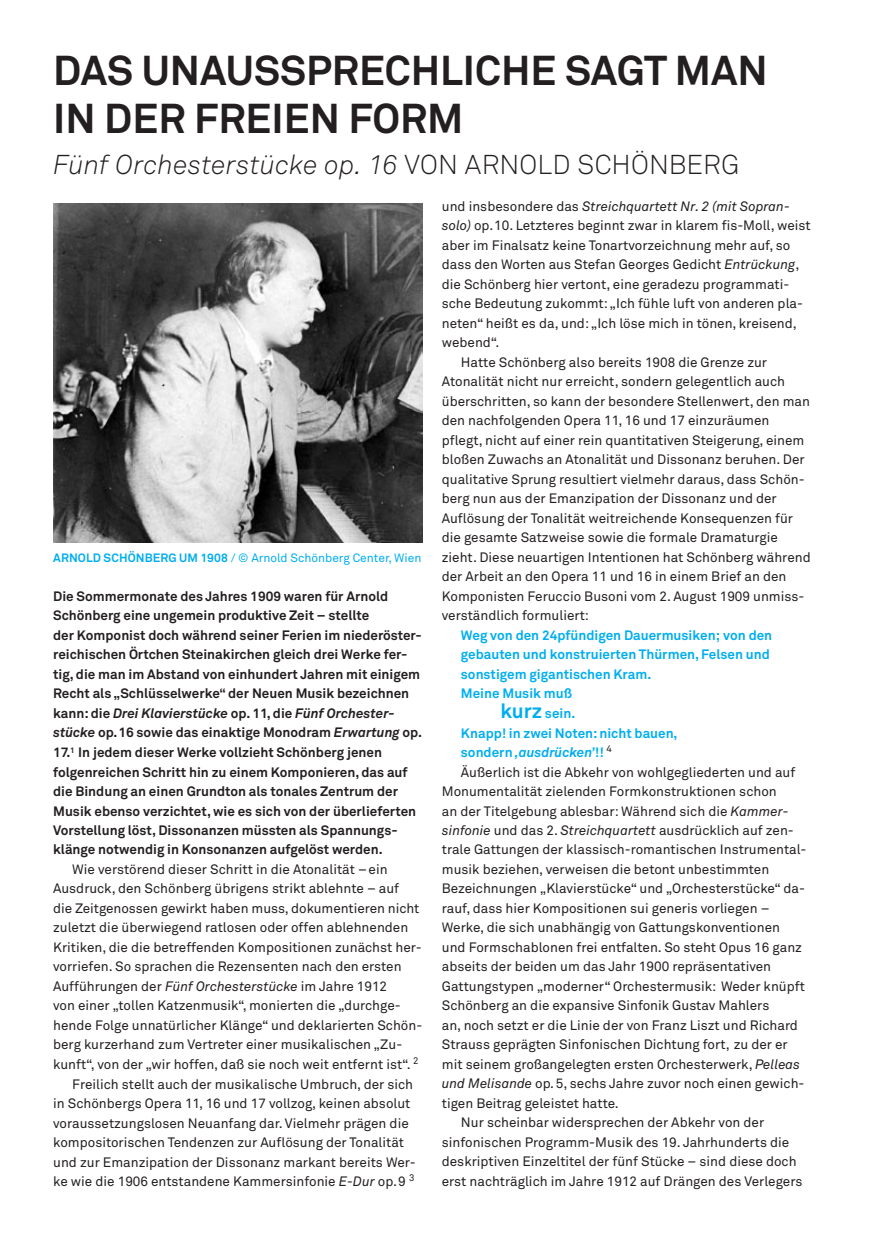
<style>
.page{position:relative;width:893px;height:1246px;background:#fff}
.page>*{position:absolute;margin:0;border:0;box-sizing:border-box;transform-origin:0 0}
.t1{font:700 41.25px "Akkurat";color:#231f20}
.t2{font:italic 300 27px "Akkurat";letter-spacing:.005em;color:#231f20}
.t3{font:300 27px "Akkurat";color:#231f20}
.t4{font:13.5px "Akkurat";color:#231f20}
.t5{font:700 13.5px/19.5px "Akkurat";color:#231f20}
.t6{font:700 13.5px "Akkurat";color:#00aeef}
.t7{font:italic 13.5px "Akkurat";color:#231f20}
.t8{font:italic 700 13.5px "Akkurat";color:#00aeef}
.t9{font:12px "Akkurat";color:#00aeef}
.s1{font-style:normal}
.s2{font-style:italic}
.s3{font-size:20.25px}
.s4{font-weight:700}
</style>
<div class="page">
<img style="left:53px;top:203px;width:370px;height:339px">
<h1 class="t1" style="left:53px;top:45px;width:144px">Das Unaussprechliche</h1>
<h1 class="t1" style="left:565px;top:45px;width:27px">sagt</h1>
<h1 class="t1" style="left:675px;top:45px;width:30px">man</h1>
<h1 class="t1" style="left:53px;top:93px;width:78px">in der</h1>
<h1 class="t1" style="left:194px;top:93px;width:25px">freien</h1>
<h1 class="t1" style="left:349px;top:93px;width:54px">Form</h1>
<h2 class="t2" style="left:53px;top:148px;width:370px">Fünf Orchesterstücke op. 16 <span class="s1">VON</span></h2>
<h2 class="t3" style="left:465px;top:148px;width:35px">ARNOLD</h2>
<h2 class="t3" style="left:577px;top:148px;width:90px">SCHÖNBERG</h2>
<p class="t7" style="left:442px;top:198px;width:350px"><span class="s1">und insbesondere das</span> Streichquartett Nr. 2 (mit Sopran-</p>
<p class="t4" style="left:442px;top:218px;width:370px"><span class="s2">solo)</span> op. 10. Letzteres beginnt zwar in klarem fis-Moll, weist</p>
<p class="t4" style="left:442px;top:237px;width:350px">aber im Finalsatz keine Tonartvorzeichnung mehr auf, so</p>
<p class="t4" style="left:442px;top:257px;width:359px">dass den Worten aus Stefan Georges Gedicht <span class="s2">Entrückung</span>,</p>
<p class="t4" style="left:442px;top:276px;width:349px">die Schönberg hier vertont, eine geradezu programmati-</p>
<p class="t4" style="left:442px;top:296px;width:363px">sche Bedeutung zukommt: „Ich fühle luft von anderen pla-</p>
<p class="t4" style="left:442px;top:315px;width:357px">neten“ heißt es da, und: „Ich löse mich in tönen, kreisend,</p>
<p class="t4" style="left:442px;top:335px;width:59px">webend“.</p>
<p class="t4" style="left:461px;top:354px;width:308px">Hatte Schönberg also bereits 1908 die Grenze zur</p>
<p class="t4" style="left:442px;top:374px;width:345px">Atonalität nicht nur erreicht, sondern gelegentlich auch</p>
<p class="t4" style="left:442px;top:393px;width:370px">überschritten, so kann der besondere Stellenwert, den man</p>
<p class="t4" style="left:442px;top:413px;width:329px">den nachfolgenden Opera 11, 16 und 17 einzuräumen</p>
<p class="t4" style="left:442px;top:432px;width:364px">pflegt, nicht auf einer rein quantitativen Steigerung, einem</p>
<p class="t4" style="left:442px;top:452px;width:364px">bloßen Zuwachs an Atonalität und Dissonanz beruhen. Der</p>
<p class="t4" style="left:442px;top:471px;width:364px">qualitative Sprung resultiert vielmehr daraus, dass Schön-</p>
<p class="t4" style="left:442px;top:491px;width:336px">berg nun aus der Emanzipation der Dissonanz und der</p>
<p class="t4" style="left:442px;top:510px;width:353px">Auflösung der Tonalität weitreichende Konsequenzen für</p>
<p class="t4" style="left:442px;top:530px;width:338px">die gesamte Satzweise sowie die formale Dramaturgie</p>
<p class="t4" style="left:442px;top:549px;width:370px">zieht. Diese neuartigen Intentionen hat Schönberg während</p>
<p class="t4" style="left:442px;top:569px;width:346px">der Arbeit an den Opera 11 und 16 in einem Brief an den</p>
<p class="t4" style="left:442px;top:588px;width:364px">Komponisten Feruccio Busoni vom 2. August 1909 unmiss-</p>
<p class="t4" style="left:442px;top:608px;width:149px">verständlich formuliert:</p>
<p class="t6" style="left:461px;top:627px;width:313px">Weg von den 24pfündigen Dauermusiken; von den</p>
<p class="t6" style="left:461px;top:646px;width:311px">gebauten und konstruierten Thürmen, Felsen und</p>
<p class="t6" style="left:461px;top:665px;width:192px">sonstigem gigantischen Kram.</p>
<p class="t6" style="left:461px;top:685px;width:113px">Meine Musik muß</p>
<p class="t6" style="left:500px;top:705px;width:76px"><span class="s3">kurz</span> sein.</p>
<p class="t6" style="left:461px;top:724px;width:218px">Knapp! in zwei Noten: nicht bauen,</p>
<p class="t8" style="left:461px;top:744px;width:152px"><span class="s1">sondern</span> ‚ausdrücken’<span class="s1">!!</span> <sup>4</sup></p>
<p class="t4" style="left:461px;top:764px;width:336px">Äußerlich ist die Abkehr von wohlgegliederten und auf</p>
<p class="t4" style="left:442px;top:783px;width:336px">Monumentalität zielenden Formkonstruktionen schon</p>
<p class="t4" style="left:442px;top:803px;width:348px">an der Titelgebung ablesbar: Während sich die <span class="s2">Kammer-</span></p>
<p class="t4" style="left:442px;top:822px;width:353px"><span class="s2">sinfonie</span> und das 2. <span class="s2">Streichquartett</span> ausdrücklich auf zen-</p>
<p class="t4" style="left:442px;top:842px;width:366px">trale Gattungen der klassisch-romantischen Instrumental-</p>
<p class="t4" style="left:442px;top:861px;width:329px">musik beziehen, verweisen die betont unbestimmten</p>
<p class="t4" style="left:442px;top:881px;width:365px">Bezeichnungen „Klavierstücke“ und „Orchesterstücke“ da-</p>
<p class="t4" style="left:442px;top:900px;width:329px">rauf, dass hier Kompositionen sui generis vorliegen –</p>
<p class="t4" style="left:442px;top:920px;width:340px">Werke, die sich unabhängig von Gattungskonventionen</p>
<p class="t4" style="left:442px;top:939px;width:362px">und Formschablonen frei entfalten. So steht Opus 16 ganz</p>
<p class="t4" style="left:442px;top:959px;width:331px">abseits der beiden um das Jahr 1900 repräsentativen</p>
<p class="t4" style="left:442px;top:978px;width:365px">Gattungstypen „moderner“ Orchestermusik: Weder knüpft</p>
<p class="t4" style="left:442px;top:998px;width:329px">Schönberg an die expansive Sinfonik Gustav Mahlers</p>
<p class="t4" style="left:442px;top:1017px;width:358px">an, noch setzt er die Linie der von Franz Liszt und Richard</p>
<p class="t4" style="left:442px;top:1037px;width:347px">Strauss geprägten Sinfonischen Dichtung fort, zu der er</p>
<p class="t4" style="left:442px;top:1056px;width:360px">mit seinem großangelegten ersten Orchesterwerk, <span class="s2">Pelleas</span></p>
<p class="t4" style="left:442px;top:1076px;width:364px"><span class="s2">und Melisande</span> op<span class="s2">.</span> 5, sechs Jahre zuvor noch einen gewich-</p>
<p class="t4" style="left:442px;top:1095px;width:179px">tigen Beitrag geleistet hatte.</p>
<p class="t4" style="left:461px;top:1115px;width:305px">Nur scheinbar widersprechen der Abkehr von der</p>
<p class="t4" style="left:442px;top:1134px;width:349px">sinfonischen Programm-Musik des 19. Jahrhunderts die</p>
<p class="t4" style="left:442px;top:1154px;width:356px">deskriptiven Einzeltitel der fünf Stücke – sind diese doch</p>
<p class="t4" style="left:442px;top:1173px;width:362px">erst nachträglich im Jahre 1912 auf Drängen des Verlegers</p>
<p class="t9" style="left:53px;top:551px;width:370px"><span class="s4">ARNOLD SCHÖNBERG UM 1908</span> / © Arnold Schönberg Center, Wien</p>
<p class="t5" style="left:53px;top:587px;width:370px">Die Sommermonate des Jahres 1909 waren für Arnold Schönberg eine ungemein produktive Zeit – stellte<br>der Komponist doch während seiner Ferien im niederöster&shy;reichischen Örtchen Steinakirchen gleich drei Werke fer&shy;tig, die man im Abstand von einhundert Jahren mit einigem Recht als „Schlüsselwerke“ der Neuen Musik bezeichnen kann: die <span class="s2">Drei Klavierstücke</span> op. 11, die <span class="s2">Fünf Orchester&shy;stücke</span> op. 16 sowie das einaktige Monodram <span class="s2">Erwartung</span> op.</p>
<p class="t5" style="left:53px;top:743px;width:364px">17. <sup>1</sup> In jedem dieser Werke vollzieht Schönberg jenen folgenreichen Schritt hin zu einem Komponieren, das auf die Bindung an einen Grundton als tonales Zentrum der Musik ebenso verzichtet, wie es sich von der überlieferten Vorstellung löst, Dissonanzen müssten als Spannungs&shy;klänge notwendig in Konsonanzen aufgelöst werden.</p>
<p class="t4" style="left:72px;top:861px;width:317px">Wie verstörend dieser Schritt in die Atonalität – ein</p>
<p class="t4" style="left:53px;top:881px;width:348px">Ausdruck, den Schönberg übrigens strikt ablehnte – auf</p>
<p class="t4" style="left:53px;top:900px;width:368px">die Zeitgenossen gewirkt haben muss, dokumentieren nicht</p>
<p class="t4" style="left:53px;top:920px;width:357px">zuletzt die überwiegend ratlosen oder offen ablehnenden</p>
<p class="t4" style="left:53px;top:939px;width:370px">Kritiken, die die betreffenden Kompositionen zunächst her-</p>
<p class="t4" style="left:53px;top:959px;width:350px">vorriefen. So sprachen die Rezensenten nach den ersten</p>
<p class="t4" style="left:53px;top:978px;width:336px">Aufführungen der <span class="s2">Fünf Orchesterstücke</span> im Jahre 1912</p>
<p class="t4" style="left:53px;top:998px;width:349px">von einer „tollen Katzenmusik“, monierten die „durchge-</p>
<p class="t4" style="left:53px;top:1017px;width:371px">hende Folge unnatürlicher Klänge“ und deklarierten Schön-</p>
<p class="t4" style="left:53px;top:1037px;width:351px">berg kurzerhand zum Vertreter einer musikalischen „Zu-</p>
<p class="t4" style="left:53px;top:1056px;width:367px">kunft“, von der „wir hoffen, daß sie noch weit entfernt ist“. <sup>2</sup></p>
<p class="t4" style="left:72px;top:1076px;width:342px">Freilich stellt auch der musikalische Umbruch, der sich</p>
<p class="t4" style="left:53px;top:1095px;width:359px">in Schönbergs Opera 11, 16 und 17 vollzog, keinen absolut</p>
<p class="t4" style="left:53px;top:1115px;width:357px">voraussetzungslosen Neuanfang dar. Vielmehr prägen die</p>
<p class="t4" style="left:53px;top:1134px;width:352px">kompositorischen Tendenzen zur Auflösung der Tonalität</p>
<p class="t4" style="left:53px;top:1154px;width:364px">und zur Emanzipation der Dissonanz markant bereits Wer-</p>
<p class="t4" style="left:53px;top:1173px;width:363px">ke wie die 1906 entstandene Kammersinfonie <span class="s2">E-Dur</span> op. 9 <sup>3</sup></p>
</div>
